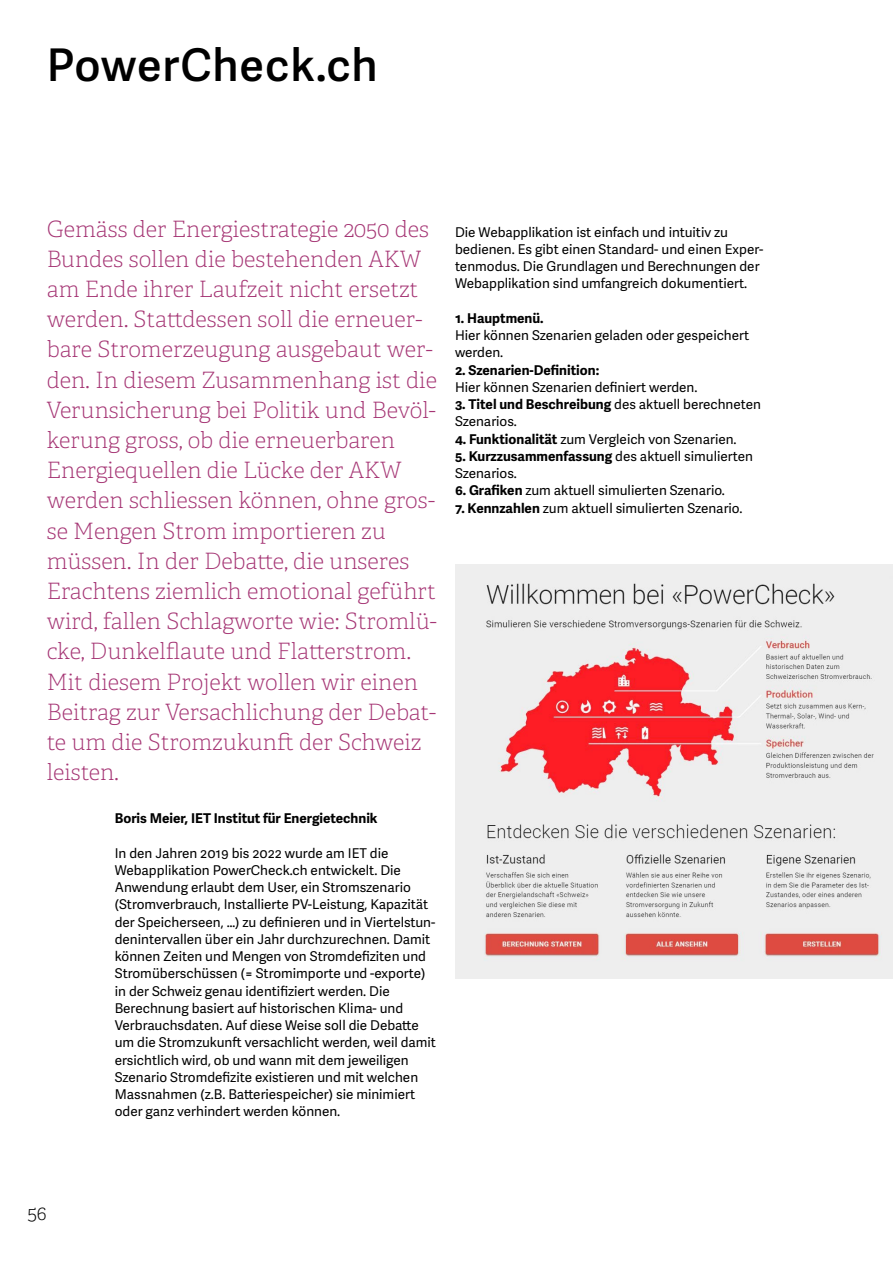
<style>
.page{position:relative;width:893px;height:1263px;background:#fff}
.page>*{position:absolute;margin:0;border:0;box-sizing:border-box;transform-origin:0 0}
.t1{font:600 45px "Adelle Sans";letter-spacing:.02em;color:#000}
.t2{font:100 22.5px/30.2px "Adelle";color:#a53574}
.t3{font:100 19.5px "Adelle";color:#000}
.t4{font:13.5px/17.2px "Adelle Sans";color:#000}
.t5{font:700 13.5px "Adelle Sans";color:#000}
.s1{font-weight:700}
</style>
<div class="page">
<img style="left:455px;top:564px;width:438px;height:414px">
<h1 class="t1" style="left:47px;top:39px;width:333px">PowerCheck.ch</h1>
<p class="t2" style="left:47px;top:214px;width:392px">Gemäss der Energiestrategie 2050 des Bundes sollen die bestehenden AKW am Ende ihrer Laufzeit nicht ersetzt werden. Stattdessen soll die erneuer&shy;bare Stromerzeugung ausgebaut wer&shy;den. In diesem Zusammenhang ist die Verunsicherung bei Politik und Bevöl&shy;kerung gross, ob die erneuerbaren Energiequellen die Lücke der AKW werden schliessen können, ohne gros&shy;se Mengen Strom importieren zu müssen. In der Debatte, die unseres Erachtens ziemlich emotional geführt wird, fallen Schlagworte wie: Stromlü&shy;cke, Dunkelflaute und Flatterstrom.<br>Mit diesem Projekt wollen wir einen Beitrag zur Versachlichung der Debat&shy;te um die Stromzukunft der Schweiz leisten.</p>
<p class="t5" style="left:115px;top:810px;width:264px">Boris Meier, IET Institut für Energietechnik</p>
<p class="t4" style="left:115px;top:845px;width:323px">In den Jahren 2019 bis 2022 wurde am IET die Webapplikation PowerCheck.ch entwickelt. Die Anwendung erlaubt dem User, ein Stromszenario (Stromverbrauch, Installierte PV-Leistung, Kapazität der Speicherseen, …) zu definieren und in Viertelstun&shy;denintervallen über ein Jahr durchzurechnen. Damit können Zeiten und Mengen von Stromdefiziten und Stromüberschüssen (= Stromimporte und -exporte) in der Schweiz genau identifiziert werden. Die Berechnung basiert auf historischen Klima- und Verbrauchsdaten. Auf diese Weise soll die Debatte um die Stromzukunft versachlicht werden, weil damit ersichtlich wird, ob und wann mit dem jeweiligen Szenario Stromdefizite existieren und mit welchen Massnahmen (z.B. Batteriespeicher) sie minimiert oder ganz verhindert werden können.</p>
<p class="t4" style="left:455px;top:224px;width:310px">Die Webapplikation ist einfach und intuitiv zu bedienen. Es gibt einen Standard- und einen Exper&shy;tenmodus. Die Grundlagen und Berechnungen der Webapplikation sind umfangreich dokumentiert.</p>
<p class="t5" style="left:455px;top:310px;width:90px">1. Hauptmenü.</p>
<p class="t4" style="left:455px;top:327px;width:296px">Hier können Szenarien geladen oder gespeichert werden.</p>
<p class="t5" style="left:455px;top:362px;width:146px">2. Szenarien-Definition:</p>
<p class="t4" style="left:455px;top:379px;width:244px">Hier können Szenarien definiert werden.</p>
<p class="t4" style="left:455px;top:396px;width:307px"><span class="s1">3. Titel und Beschreibung</span> des aktuell berechneten<br>Szenarios.</p>
<p class="t4" style="left:455px;top:431px;width:283px"><span class="s1">4. Funktionalität</span> zum Vergleich von Szenarien.</p>
<p class="t4" style="left:455px;top:448px;width:299px"><span class="s1">5. Kurzzusammenfassung</span> des aktuell simulierten<br>Szenarios.</p>
<p class="t4" style="left:455px;top:482px;width:271px"><span class="s1">6. Grafiken</span> zum aktuell simulierten Szenario.</p>
<p class="t4" style="left:455px;top:500px;width:289px"><span class="s1">7. Kennzahlen</span> zum aktuell simulierten Szenario.</p>
<h3 class="t3" style="left:28px;top:1201px;width:21px">56</h3>
</div>
